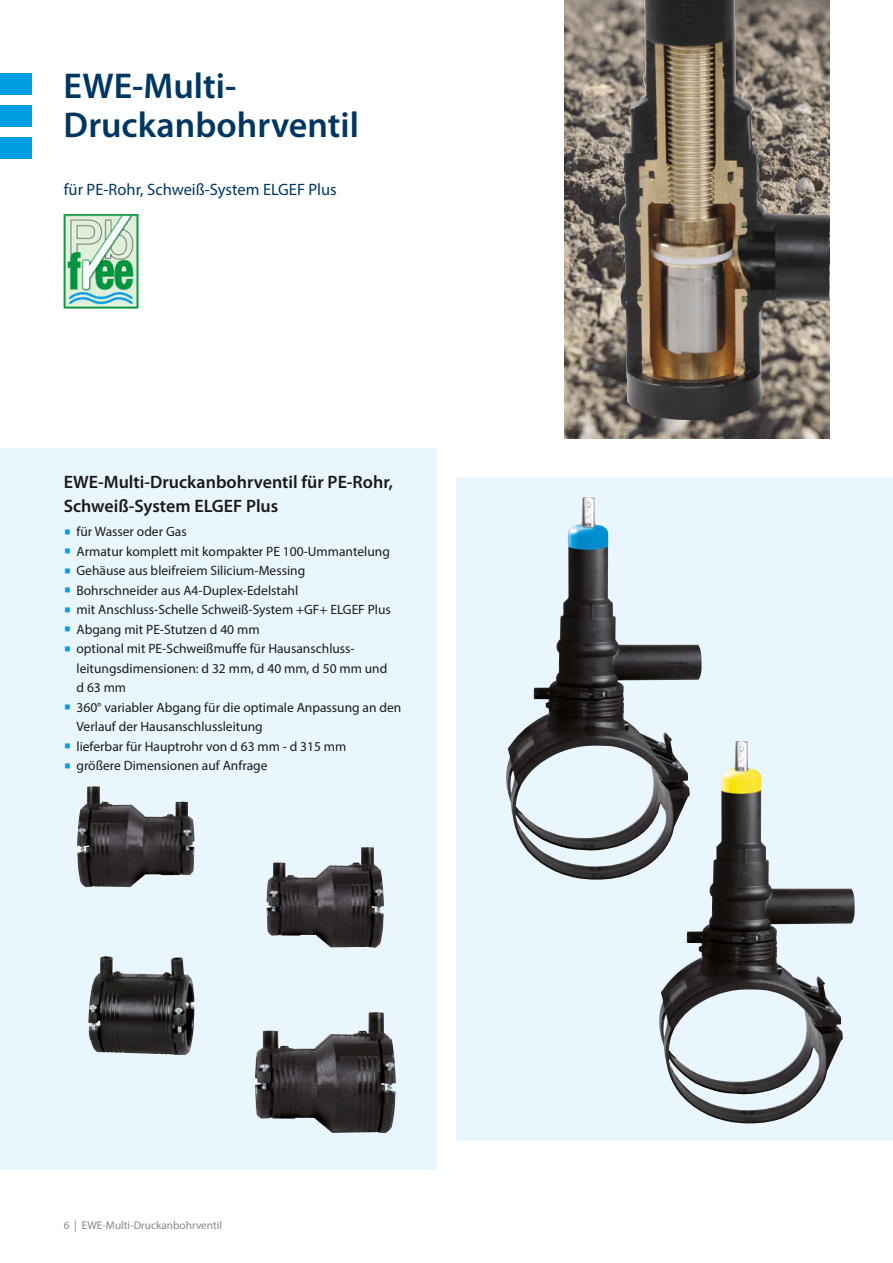
<style>
.page{position:relative;width:893px;height:1263px;background:#fff}
.page>*{position:absolute;margin:0;border:0;box-sizing:border-box;transform-origin:0 0}
.t1{font:600 36px/39px "Myriad Pro";color:#003762}
.t2{font:600 18px/24.3px "Myriad Pro";color:#1a1a18}
.t3{font:16.5px "Myriad Pro";color:#003762}
.t4{font:13.5px/19.5px "Myriad Pro";color:#1a1a18}
.t5{font:11.25px "Myriad Pro";color:#878786}
</style>
<div class="page">
<hr style="left:892px;top:439px;width:1px;height:721px;background:#eaf6fe">
<div style="left:0;top:448px;width:437px;height:722px;background:#eaf6fe"></div>
<div style="left:0;top:73px;width:32px;height:22px;background:#009ee3"></div>
<div style="left:0;top:105px;width:32px;height:21px;background:#009ee3"></div>
<div style="left:0;top:137px;width:32px;height:21px;background:#009ee3"></div>
<div style="left:456px;top:478px;width:437px;height:663px;background:#eaf6fe"></div>
<img style="left:564px;top:0;width:265px;height:439px">
<img style="left:77px;top:786px;width:118px;height:101px">
<img style="left:88px;top:956px;width:107px;height:99px">
<img style="left:267px;top:846px;width:117px;height:102px">
<img style="left:255px;top:1012px;width:141px;height:121px">
<img style="left:506px;top:497px;width:195px;height:383px">
<img style="left:659px;top:741px;width:196px;height:382px">
<img style="left:619px;top:0;width:210px;height:420px">
<img style="left:64px;top:215px;width:74px;height:93px">
<h1 class="t1" style="left:64px;top:65px;width:297px">EWE-Multi-<br>Druckanbohrventil</h1>
<p class="t3" style="left:64px;top:179px;width:275px">für PE-Rohr, Schweiß-System ELGEF Plus</p>
<h2 class="t2" style="left:64px;top:469px;width:331px">EWE-Multi-Druckanbohrventil für PE-Rohr,<br>Schweiß-System ELGEF Plus</h2>
<p class="t4" style="left:77px;top:522px;width:326px">für Wasser oder Gas<br>Armatur komplett mit kompakter PE 100-Ummantelung Gehäuse aus bleifreiem Silicium-Messing<br>Bohrschneider aus A4-Duplex-Edelstahl<br>mit Anschluss-Schelle Schweiß-System +GF+ ELGEF Plus Abgang mit PE-Stutzen d 40 mm<br>optional mit PE-Schweißmuffe für Hausanschluss&shy;leitungsdimensionen: d 32 mm, d 40 mm, d 50 mm und<br>d 63 mm<br>360° variabler Abgang für die optimale Anpassung an den Verlauf der Hausanschlussleitung<br>lieferbar für Hauptrohr von d 63 mm - d 315 mm<br>größere Dimensionen auf Anfrage</p>
<p class="t5" style="left:64px;top:1218px;width:160px">6 | EWE-Multi-Druckanbohrventil</p>
</div>
